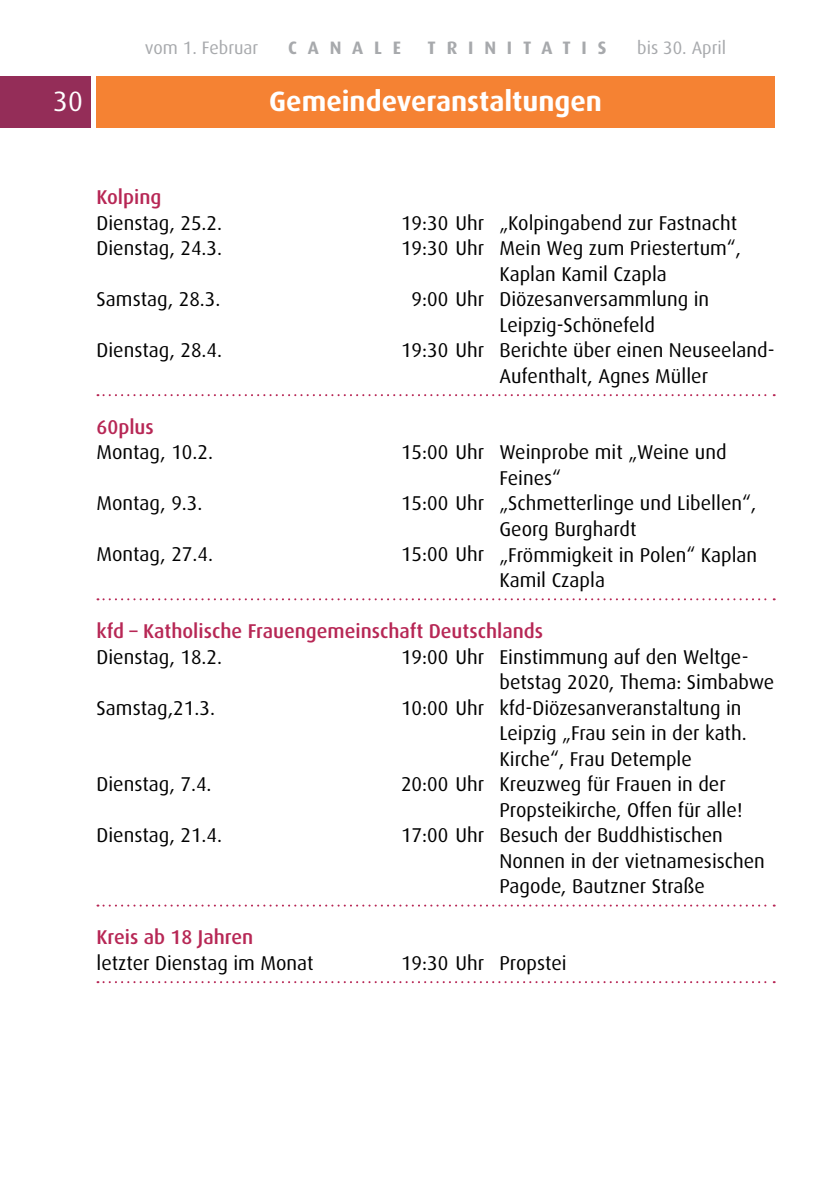
<style>
.page{position:relative;width:840px;height:1191px;background:#fff}
.page>*{position:absolute;margin:0;border:0;box-sizing:border-box;transform-origin:0 0}
.t1{font:700 28px "Dax";color:#fff}
.t2{font:28px "Dax";color:#fff}
.t3{font:20px/25.6px "Dax";color:#000}
.t4{font:500 20px "Dax";color:#b72755}
.t5{font:18px "Dax";color:#a7a9ac}
.t6{font:700 18px "Dax";letter-spacing:.6em;color:#a7a9ac}
</style>
<div class="page">
<div style="left:96px;top:77px;width:678px;height:51px;background:#f58233"></div>
<div style="left:0;top:77px;width:91px;height:51px;background:#942d58"></div>
<svg style="left:97px;top:394px;width:677px;height:2px"></svg>
<svg style="left:97px;top:598px;width:677px;height:2px"></svg>
<svg style="left:97px;top:904px;width:677px;height:2px"></svg>
<svg style="left:97px;top:981px;width:677px;height:2px"></svg>
<p class="t5" style="left:145px;top:37px;width:115px">vom 1. Februar</p>
<p class="t6" style="left:288px;top:37px;width:114px">CANALE</p>
<p class="t6" style="left:427px;top:37px;width:180px">TRINITATIS</p>
<p class="t5" style="left:636px;top:37px;width:91px">bis 30. April</p>
<h1 class="t2" style="left:53px;top:85px;width:31px">30</h1>
<h1 class="t1" style="left:269px;top:85px;width:334px">Gemeindeveranstaltungen</h1>
<p class="t4" style="left:96px;top:186px;width:66px">Kolping</p>
<p class="t3" style="left:96px;top:210px;width:127px">Dienstag, 25.2.<br>Dienstag, 24.3.</p>
<p class="t3" style="left:96px;top:287px;width:125px">Samstag, 28.3.</p>
<p class="t3" style="left:96px;top:338px;width:127px">Dienstag, 28.4.</p>
<p class="t4" style="left:96px;top:416px;width:59px">60plus</p>
<p class="t3" style="left:96px;top:440px;width:118px">Montag, 10.2.</p>
<p class="t3" style="left:96px;top:491px;width:107px">Montag, 9.3.</p>
<p class="t3" style="left:96px;top:542px;width:118px">Montag, 27.4.</p>
<p class="t3" style="left:401px;top:210px;width:85px">19:30 Uhr<br>19:30 Uhr</p>
<p class="t3" style="left:411px;top:287px;width:74px">9:00 Uhr</p>
<p class="t3" style="left:401px;top:338px;width:85px">19:30 Uhr</p>
<p class="t3" style="left:499px;top:210px;width:276px">„Kolpingabend zur Fastnacht<br>Mein Weg zum Priestertum“,<br>Kaplan Kamil Czapla<br>Diözesanversammlung in<br>Leipzig-Schönefeld<br>Berichte über einen Neuseeland-<br>Aufenthalt, Agnes Müller</p>
<p class="t3" style="left:401px;top:440px;width:85px">15:00 Uhr</p>
<p class="t3" style="left:401px;top:491px;width:85px">15:00 Uhr</p>
<p class="t3" style="left:401px;top:542px;width:85px">15:00 Uhr</p>
<p class="t3" style="left:499px;top:440px;width:259px">Weinprobe mit „Weine und<br>Feines“<br>„Schmetterlinge und Libellen“,<br>Georg Burghardt<br>„Frömmigkeit in Polen“ Kaplan<br>Kamil Czapla</p>
<p class="t4" style="left:96px;top:620px;width:448px">kfd – Katholische Frauengemeinschaft Deutschlands</p>
<p class="t3" style="left:499px;top:644px;width:276px">Einstimmung auf den Weltge&shy;betstag 2020, Thema: Simbabwe kfd-Diözesanveranstaltung in<br>Leipzig „Frau sein in der kath.<br>Kirche“, Frau Detemple<br>Kreuzweg für Frauen in der<br>Propsteikirche, Offen für alle!<br>Besuch der Buddhistischen<br>Nonnen in der vietnamesischen<br>Pagode, Bautzner Straße</p>
<p class="t3" style="left:401px;top:644px;width:85px">19:00 Uhr</p>
<p class="t3" style="left:401px;top:695px;width:85px">10:00 Uhr</p>
<p class="t3" style="left:96px;top:644px;width:127px">Dienstag, 18.2.</p>
<p class="t3" style="left:96px;top:695px;width:120px">Samstag,21.3.</p>
<p class="t3" style="left:401px;top:771px;width:85px">20:00 Uhr</p>
<p class="t3" style="left:401px;top:822px;width:85px">17:00 Uhr</p>
<p class="t3" style="left:96px;top:771px;width:117px">Dienstag, 7.4.</p>
<p class="t3" style="left:96px;top:822px;width:127px">Dienstag, 21.4.</p>
<p class="t4" style="left:96px;top:926px;width:158px">Kreis ab 18 Jahren</p>
<p class="t3" style="left:96px;top:950px;width:218px">letzter Dienstag im Monat</p>
<p class="t3" style="left:401px;top:950px;width:167px">19:30 Uhr Propstei</p>
</div>
